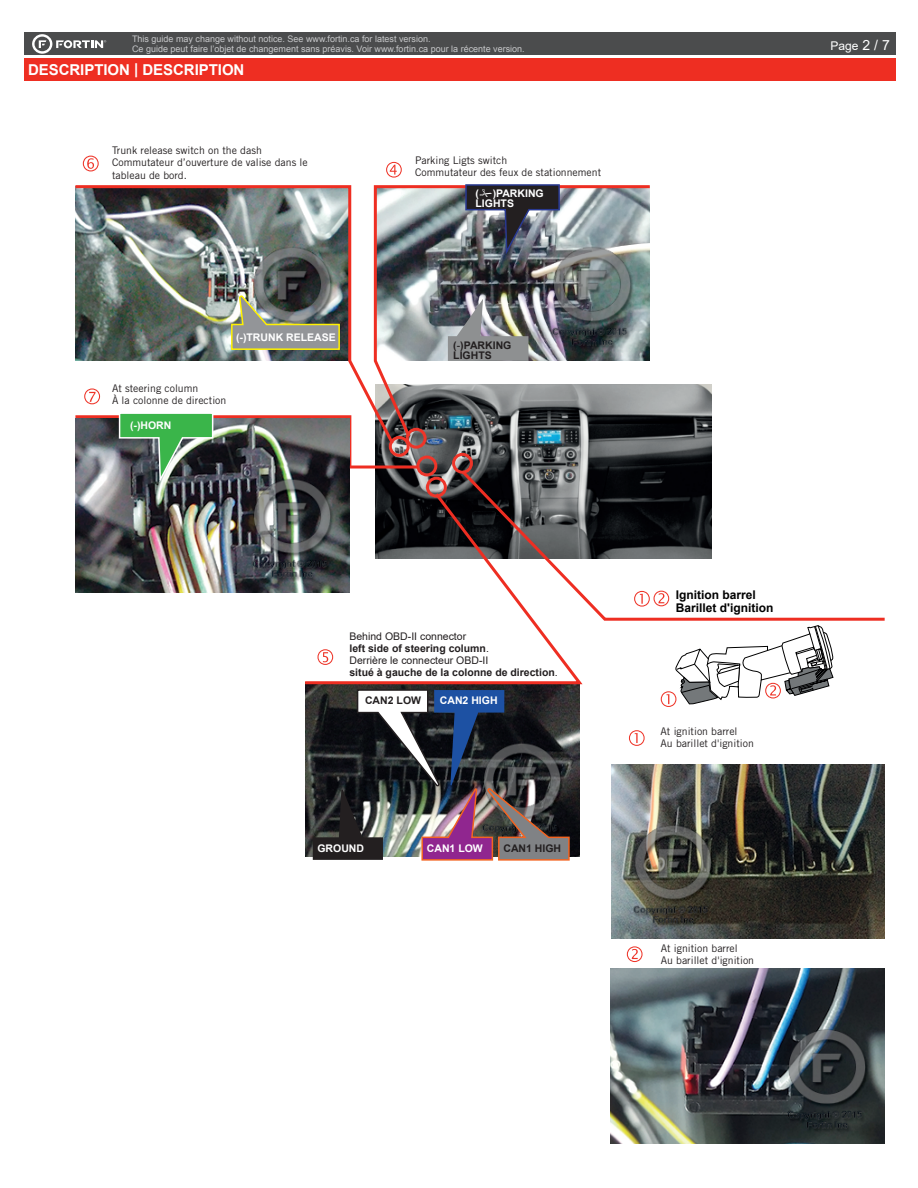
<style>
.page{position:relative;width:918px;height:1188px;background:#fff}
.page>*{position:absolute;margin:0;border:0;box-sizing:border-box;transform-origin:0 0}
.t1{font:700 15px "Arial";letter-spacing:-.005em;color:#fff}
.t2{font:700 12px/13.2px "Arial";color:#000001}
.t3{font:12px "Arial";color:#fff}
.t4{font:10.5px/12px "Trade Gothic LT Std";color:#231f20}
.t5{font:700 10.5px/12px "Arial";color:#231f20}
.t6{font:700 10.5px/10.5px "Arial";color:#fff}
.t7{font:9px/9.8px "Arial";color:#c7c8ca}
.s1{font-weight:400}
.s2{font-size:13.95px}
</style>
<div class="page">
<div style="left:24px;top:33px;width:872px;height:22px;background:#4b4c4d"></div>
<div style="left:24px;top:58px;width:872px;height:23px;background:#ee2e22"></div>
<svg style="left:32px;top:34px;width:74px;height:20px"></svg>
<img style="left:612px;top:765px;width:273px;height:173px">
<img style="left:375px;top:384px;width:337px;height:106px">
<img style="left:305px;top:686px;width:275px;height:171px">
<img style="left:610px;top:969px;width:275px;height:174px">
<svg style="left:629px;top:730px;width:16px;height:16px"></svg>
<img style="left:396px;top:185px;width:257px;height:255px">
<svg style="left:458px;top:467px;width:427px;height:154px"></svg>
<svg style="left:302px;top:490px;width:284px;height:196px"></svg>
<img style="left:313px;top:689px;width:257px;height:172px">
<svg style="left:627px;top:946px;width:16px;height:16px"></svg>
<svg style="left:634px;top:591px;width:35px;height:16px"></svg>
<svg style="left:661px;top:625px;width:173px;height:82px"></svg>
<svg style="left:386px;top:162px;width:16px;height:16px"></svg>
<div style="left:452px;top:453px;width:21px;height:21px;border:3px solid #ee3529;border-radius:50%"></div>
<div style="left:426px;top:477px;width:21px;height:21px;border:3px solid #ee3529;border-radius:50%"></div>
<div style="left:406px;top:428px;width:21px;height:21px;border:3px solid #ee3529;border-radius:50%"></div>
<svg style="left:317px;top:649px;width:16px;height:16px"></svg>
<img style="left:75px;top:185px;width:321px;height:262px">
<div style="left:389px;top:436px;width:21px;height:21px;border:3px solid #ee3529;border-radius:50%"></div>
<svg style="left:83px;top:156px;width:16px;height:15px"></svg>
<svg style="left:84px;top:388px;width:16px;height:16px"></svg>
<div style="left:416px;top:456px;width:21px;height:20px;border:3px solid #ee3529;border-radius:50%"></div>
<img style="left:75px;top:485px;width:275px;height:107px">
<img style="left:75px;top:412px;width:278px;height:73px">
<hr style="left:350px;top:466px;width:68px;height:3px;background:#ee2e22">
<img style="left:465px;top:184px;width:96px;height:73px">
<p class="t7" style="left:132px;top:34px;width:394px">This guide may change without notice. See www.fortin.ca for latest version.<br>Ce guide peut faire l’objet de changement sans préavis. Voir www.fortin.ca pour la récente version.</p>
<h1 class="t1" style="left:28px;top:59px;width:218px">DESCRIPTION | DESCRIPTION</h1>
<p class="t4" style="left:112px;top:145px;width:197px">Trunk release switch on the dash<br>Commutateur d’ouverture de valise dans le tableau de bord.</p>
<p class="t6" style="left:236px;top:332px;width:101px">(-)TRUNK RELEASE</p>
<p class="t4" style="left:112px;top:382px;width:116px">At steering column<br>À la colonne de direction</p>
<p class="t6" style="left:130px;top:420px;width:43px">(-)HORN</p>
<p class="t4" style="left:415px;top:154px;width:188px">Parking Ligts switch<br>Commutateur des feux de stationnement</p>
<p class="t6" style="left:476px;top:188px;width:5px">(</p>
<p class="t6" style="left:476px;top:188px;width:70px;text-indent:17px">)PARKING<br>LIGHTS</p>
<p class="t5" style="left:453px;top:340px;width:60px;line-height:10.5px">(<span class="s1">-</span>)PARKING<br>LIGHTS</p>
<p class="t3" style="left:831px;top:38px;width:61px">Page <span class="s2">2 / 7</span></p>
<p class="t5" style="left:349px;top:630px;width:210px"><span class="s1">Behind OBD-II connector<br></span>left side of steering column<span class="s1">.<br>Derrière le connecteur OBD-II<br></span>situé à gauche de la colonne de direction<span class="s1">.</span></p>
<p class="t5" style="left:365px;top:695px;width:57px">CAN2 LOW</p>
<p class="t6" style="left:440px;top:696px;width:59px">CAN2 HIGH</p>
<p class="t6" style="left:317px;top:843px;width:48px">GROUND</p>
<p class="t6" style="left:427px;top:843px;width:57px">CAN1 LOW</p>
<p class="t5" style="left:503px;top:842px;width:59px">CAN1 HIGH</p>
<p class="t2" style="left:676px;top:588px;width:99px">Ignition barrel<br>Barillet d'ignition</p>
<p class="t4" style="left:661px;top:725px;width:95px">At ignition barrel<br>Au barillet d'ignition</p>
<p class="t4" style="left:661px;top:942px;width:95px">At ignition barrel<br>Au barillet d'ignition</p>
</div>
